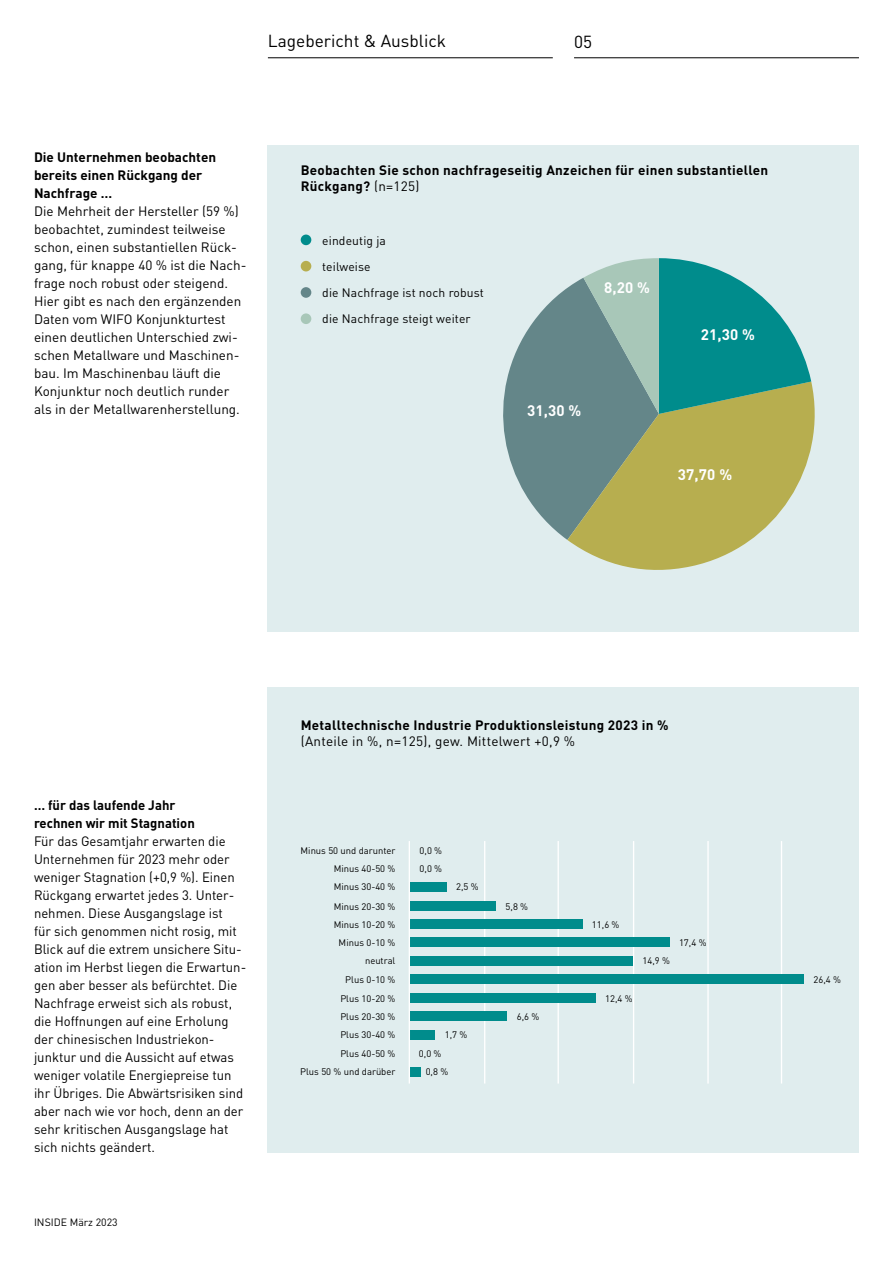
<style>
.page{position:relative;width:893px;height:1263px;background:#fff}
.page>*{position:absolute;margin:0;border:0;box-sizing:border-box;transform-origin:0 0}
.t1{font:17.25px "DIN Pro";color:#000}
.t2{font:700 15.15px "DIN Pro";letter-spacing:.01em;color:#fff}
.t3{font:13.5px/18px "DIN Pro";color:#000}
.t4{font:700 13.5px/16.2px "DIN Pro";letter-spacing:.02em;color:#000}
.t5{font:700 13.5px/18px "DIN";color:#000}
.t6{font:13.5px "DIN Pro";letter-spacing:.02em;color:#000}
.t7{font:12.15px/26.2px "DIN Pro";letter-spacing:.01em;color:#000}
.t8{font:10.5px "DIN Pro";color:#000}
.t9{font:9.45px "DIN Pro";color:#000}
.s1{font-weight:400}
</style>
<div class="page">
<div style="left:268px;top:145px;width:591px;height:486px;background:#e0edee"></div>
<div style="left:301px;top:235px;width:10px;height:10px;background:#008c8c;border-radius:50%"></div>
<div style="left:301px;top:261px;width:10px;height:10px;background:#b7ae4f;border-radius:50%"></div>
<div style="left:301px;top:287px;width:10px;height:11px;background:#648689;border-radius:50%"></div>
<div style="left:301px;top:313px;width:10px;height:11px;background:#a8c7b8;border-radius:50%"></div>
<div style="left:268px;top:687px;width:591px;height:465px;background:#e0edee"></div>
<hr style="left:781px;top:841px;width:1px;height:242px;background:#fff">
<hr style="left:707px;top:841px;width:2px;height:242px;background:#fff">
<hr style="left:633px;top:841px;width:1px;height:242px;background:#fff">
<hr style="left:557px;top:841px;width:2px;height:242px;background:#fff">
<hr style="left:484px;top:841px;width:1px;height:242px;background:#fff">
<div style="left:410px;top:882px;width:36px;height:9px;background:#008c8c"></div>
<div style="left:410px;top:901px;width:86px;height:10px;background:#008c8c"></div>
<div style="left:410px;top:919px;width:172px;height:10px;background:#008c8c"></div>
<div style="left:410px;top:938px;width:259px;height:9px;background:#008c8c"></div>
<div style="left:410px;top:956px;width:223px;height:9px;background:#008c8c"></div>
<div style="left:410px;top:993px;width:186px;height:10px;background:#008c8c"></div>
<div style="left:410px;top:974px;width:394px;height:10px;background:#008c8c"></div>
<div style="left:410px;top:1011px;width:97px;height:10px;background:#008c8c"></div>
<div style="left:410px;top:1030px;width:25px;height:9px;background:#008c8c"></div>
<div style="left:410px;top:1067px;width:11px;height:9px;background:#008c8c"></div>
<hr style="left:409px;top:841px;width:1px;height:242px;background:#fff">
<hr style="left:574px;top:57px;width:285px;height:1px;background:#000">
<hr style="left:268px;top:57px;width:285px;height:1px;background:#000">
<svg style="left:503px;top:278px;width:80px;height:262px;fill:#648689"></svg>
<svg style="left:567px;top:381px;width:248px;height:189px;fill:#b7ae4f"></svg>
<svg style="left:583px;top:258px;width:228px;height:156px;background:#57a59c"></svg>
<p class="t1" style="left:268px;top:29px;width:180px">Lagebericht &amp; Ausblick</p>
<p class="t1" style="left:574px;top:30px;width:20px">05</p>
<p class="t5" style="left:34px;top:148px;width:184px">Die Unternehmen beobachten bereits einen Rückgang der<br>Nachfrage …</p>
<p class="t3" style="left:34px;top:202px;width:214px">Die Mehrheit der Hersteller (59 %) beobachtet, zumindest teilweise schon, einen substantiellen Rück&shy;gang, für knappe 40 % ist die Nach&shy;frage noch robust oder steigend.<br>Hier gibt es nach den ergänzenden Daten vom WIFO Konjunkturtest einen deutlichen Unterschied zwi&shy;schen Metallware und Maschinen&shy;bau. Im Maschinenbau läuft die Konjunktur noch deutlich runder als in der Metallwarenherstellung.</p>
<p class="t4" style="left:301px;top:162px;width:469px">Beobachten Sie schon nachfrageseitig Anzeichen für einen substantiellen<br>Rückgang? <span class="s1">(n=125)</span></p>
<p class="t7" style="left:322px;top:226px;width:163px">eindeutig ja<br>teilweise<br>die Nachfrage ist noch robust die Nachfrage steigt weiter</p>
<p class="t2" style="left:604px;top:277px;width:47px">8,20 %</p>
<p class="t2" style="left:527px;top:400px;width:56px">31,30 %</p>
<p class="t2" style="left:701px;top:324px;width:56px">21,30 %</p>
<p class="t2" style="left:678px;top:464px;width:56px">37,70 %</p>
<p class="t5" style="left:34px;top:796px;width:162px">… für das laufende Jahr rechnen wir mit Stagnation</p>
<p class="t3" style="left:34px;top:832px;width:214px">Für das Gesamtjahr erwarten die Unternehmen für 2023 mehr oder weniger Stagnation (+0,9 %). Einen Rückgang erwartet jedes 3. Unter&shy;nehmen. Diese Ausgangslage ist<br>für sich genommen nicht rosig, mit Blick auf die extrem unsichere Situ&shy;ation im Herbst liegen die Erwartun&shy;gen aber besser als befürchtet. Die Nachfrage erweist sich als robust, die Hoffnungen auf eine Erholung der chinesischen Industriekon&shy;junktur und die Aussicht auf etwas weniger volatile Energiepreise tun ihr Übriges. Die Abwärtsrisiken sind aber nach wie vor hoch, denn an der sehr kritischen Ausgangslage hat sich nichts geändert.</p>
<p class="t8" style="left:34px;top:1214px;width:85px">INSIDE März 2023</p>
<p class="t4" style="left:301px;top:716px;width:369px">Metalltechnische Industrie Produktionsleistung 2023 in %</p>
<p class="t6" style="left:301px;top:732px;width:276px">(Anteile in %, n=125), gew. Mittelwert +0,9 %</p>
<p class="t9" style="left:301px;top:844px;width:96px">Minus 50 und darunter</p>
<p class="t9" style="left:420px;top:844px;width:24px">0,0 %</p>
<p class="t9" style="left:334px;top:862px;width:63px">Minus 40-50 %</p>
<p class="t9" style="left:420px;top:862px;width:24px">0,0 %</p>
<p class="t9" style="left:334px;top:880px;width:63px">Minus 30-40 %</p>
<p class="t9" style="left:456px;top:880px;width:24px">2,5 %</p>
<p class="t9" style="left:334px;top:900px;width:63px">Minus 20-30 %</p>
<p class="t9" style="left:506px;top:900px;width:24px">5,8 %</p>
<p class="t9" style="left:334px;top:918px;width:63px">Minus 10-20 %</p>
<p class="t9" style="left:592px;top:918px;width:29px">11,6 %</p>
<p class="t9" style="left:339px;top:936px;width:58px">Minus 0-10 %</p>
<p class="t9" style="left:679px;top:936px;width:29px">17,4 %</p>
<p class="t9" style="left:365px;top:954px;width:32px">neutral</p>
<p class="t9" style="left:642px;top:954px;width:29px">14,9 %</p>
<p class="t9" style="left:340px;top:992px;width:57px">Plus 10-20 %</p>
<p class="t9" style="left:605px;top:992px;width:29px">12,4 %</p>
<p class="t9" style="left:345px;top:973px;width:52px">Plus 0-10 %</p>
<p class="t9" style="left:813px;top:973px;width:29px">26,4 %</p>
<p class="t9" style="left:340px;top:1010px;width:57px">Plus 20-30 %</p>
<p class="t9" style="left:517px;top:1010px;width:24px">6,6 %</p>
<p class="t9" style="left:340px;top:1028px;width:57px">Plus 30-40 %</p>
<p class="t9" style="left:445px;top:1028px;width:24px">1,7 %</p>
<p class="t9" style="left:340px;top:1047px;width:57px">Plus 40-50 %</p>
<p class="t9" style="left:419px;top:1047px;width:24px">0,0 %</p>
<p class="t9" style="left:300px;top:1065px;width:97px">Plus 50 % und darüber</p>
<p class="t9" style="left:426px;top:1065px;width:24px">0,8 %</p>
</div>
